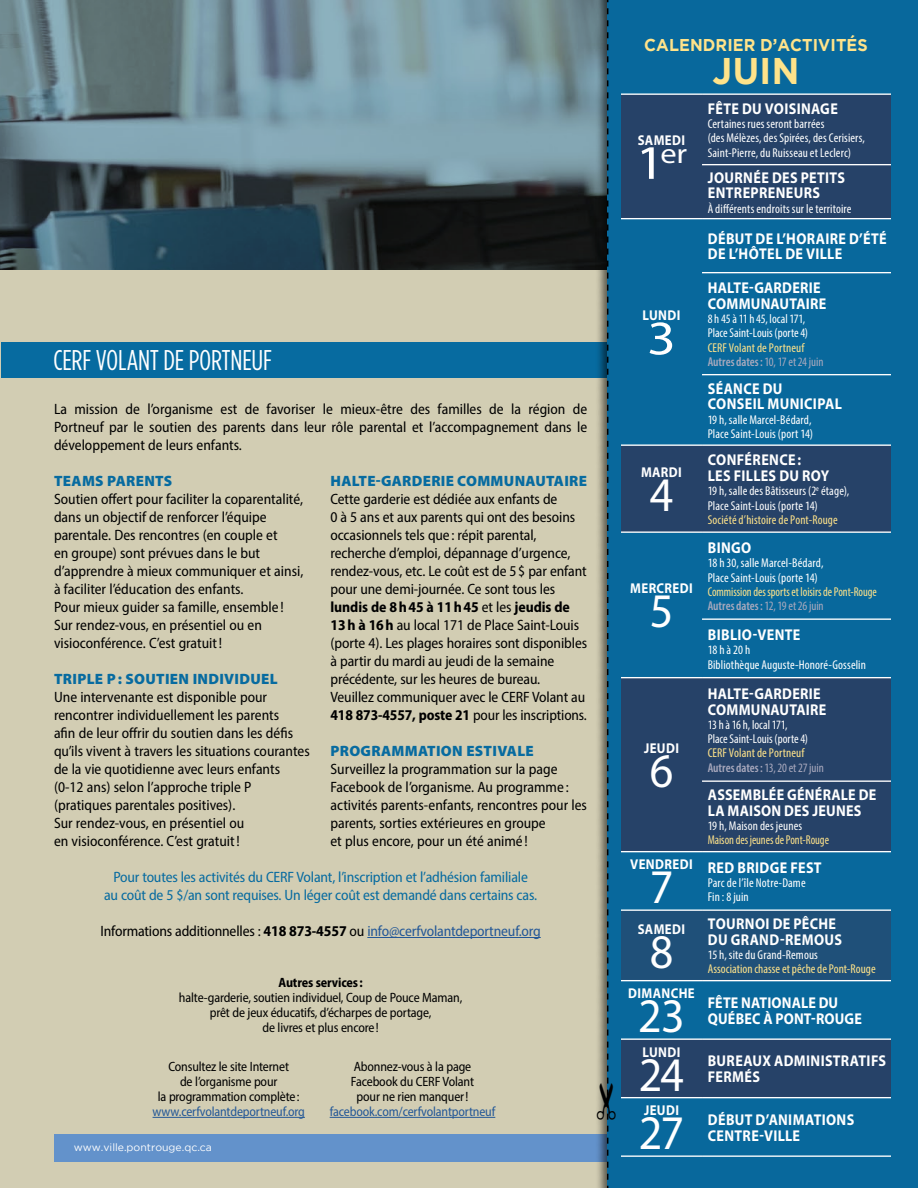
<style>
.page{position:relative;width:918px;height:1188px;background:#d2cdb3}
.page>*{position:absolute;margin:0;border:0;box-sizing:border-box;transform-origin:0 0}
.t1{font:48.45px "Myriad Pro";color:#fff;scale:.95 1}
.t2{font:48.45px "Myriad Pro";color:#fff;scale:1.15 1}
.t3{font:700 37.05px "Gotham";color:#ffe38a;scale:.94 1}
.t4{font:28.5px "Gotham Condensed";letter-spacing:-.005em;color:#fff}
.t5{font:28.2px "Myriad Pro";color:#fff;scale:1.15 1}
.t6{font:700 17.1px "Gotham";letter-spacing:.005em;color:#ffe38a;scale:.94 1}
.t7{font:700 15.6px/15.8px "Myriad Pro";letter-spacing:.02em;color:#fff;scale:.9 1}
.t8{font:semi-condensed 15px/18px "Myriad Pro";color:#000}
.t9{font:semi-condensed 15px/18px "Myriad Pro";letter-spacing:-.01em;color:#076ba0;text-align:center}
.t10{font:900 15px "Myriad Pro";letter-spacing:.02em;color:#076ba0}
.t11{font:700 14.25px "Myriad Pro";letter-spacing:.03em;color:#fff;scale:.9 1}
.t12{font:semi-condensed 13.5px/15px "Myriad Pro";letter-spacing:-.01em;color:#000;text-align:center}
.t13{font:semi-condensed 13.5px "Myriad Pro";letter-spacing:-.01em;color:#245897}
.t14{font:700 semi-condensed 13.5px "Myriad Pro";letter-spacing:-.01em;color:#000}
.t15{font:condensed 12.9px/14.2px "Myriad Pro";letter-spacing:.01em;color:#fff}
.t16{font:condensed 12.9px/14.2px "Myriad Pro";color:#ffe38a}
.t17{font:condensed 12.9px/14.2px "Myriad Pro";color:#ffe38a;scale:.93 1}
.t18{font:10.5px "Gotham";color:#fff}
.s1{font-weight:700}
.s2{color:#245897}
.s3{font-size:48.45px}
.s4{font-weight:600;color:#a9a9bd}
.s5{color:#a9a9bd}
</style>
<div class="page">
<div style="left:54px;top:1134px;width:811px;height:27px;background:#6392cb"></div>
<div style="left:0;top:342px;width:622px;height:36px;background:#076ba0"></div>
<hr style="left:0;top:0;width:1px;height:1188px;background:#d2cdb3">
<svg style="left:0;top:0;width:595px;height:270px;background:#5a727b"></svg>
<div style="left:891px;top:0;width:27px;height:1188px;background:#08689c"></div>
<hr style="left:367px;top:937px;width:174px;height:1px;background:#245897">
<hr style="left:153px;top:1117px;width:152px;height:1px;background:#245897">
<hr style="left:330px;top:1117px;width:165px;height:1px;background:#245897">
<svg style="left:596px;top:0;width:295px;height:1188px;background:#1b5d88"></svg>
<h3 class="t4" style="left:53px;top:345px;width:220px">CERF VOLANT DE PORTNEUF</h3>
<p class="t8" style="left:54px;top:400px;width:535px;text-align:justify">La mission de l’organisme est de favoriser le mieux-être des familles de la région de Portneuf par le soutien des parents dans leur rôle parental et l’accompagnement dans le développement de leurs enfants.</p>
<p class="t10" style="left:54px;top:472px;width:120px">TEAMS PARENTS</p>
<p class="t8" style="left:54px;top:490px;width:251px">Soutien offert pour faciliter la coparentalité, dans un objectif de renforcer l’équipe parentale. Des rencontres (en couple et<br>en groupe) sont prévues dans le but d’apprendre à mieux communiquer et ainsi, à faciliter l’éducation des enfants.<br>Pour mieux guider sa famille, ensemble !<br>Sur rendez-vous, en présentiel ou en visioconférence. C’est gratuit!</p>
<p class="t10" style="left:54px;top:670px;width:225px">TRIPLE P: SOUTIEN INDIVIDUEL</p>
<p class="t8" style="left:54px;top:688px;width:257px">Une intervenante est disponible pour rencontrer individuellement les parents<br>afin de leur offrir du soutien dans les défis qu’ils vivent à travers les situations courantes de la vie quotidienne avec leurs enfants (0-12 ans) selon l’approche triple P (pratiques parentales positives).<br>Sur rendez-vous, en présentiel ou<br>en visioconférence. C’est gratuit!</p>
<p class="t10" style="left:331px;top:472px;width:258px">HALTE-GARDERIE COMMUNAUTAIRE</p>
<p class="t8" style="left:330px;top:490px;width:258px">Cette garderie est dédiée aux enfants de<br>0 à 5 ans et aux parents qui ont des besoins occasionnels tels que: répit parental, recherche d’emploi, dépannage d’urgence, rendez-vous, etc. Le coût est de 5$ par enfant pour une demi-journée. Ce sont tous les <span class="s1">lundis de 8h45 à 11h45</span> et les <span class="s1">jeudis de 13h à 16h</span> au local 171 de Place Saint-Louis (porte 4). Les plages horaires sont disponibles à partir du mardi au jeudi de la semaine précédente, sur les heures de bureau.<br>Veuillez communiquer avec le CERF Volant au <span class="s1">418 873-4557, poste 21</span> pour les inscriptions.</p>
<p class="t10" style="left:331px;top:742px;width:205px">PROGRAMMATION ESTIVALE</p>
<p class="t8" style="left:330px;top:760px;width:258px">Surveillez la programmation sur la page Facebook de l’organisme. Au programme : activités parents-enfants, rencontres pour les parents, sorties extérieures en groupe<br>et plus encore, pour un été animé !</p>
<p class="t9" style="left:104px;top:868px;width:435px">Pour toutes les activités du CERF Volant, l’inscription et l’adhésion familiale<br>au coût de 5 $/an sont requises. Un léger coût est demandé dans certains cas.</p>
<p class="t8" style="left:100px;top:922px;width:442px">Informations additionnelles : <span class="s1">418 873-4557</span> ou <span class="s2">info@cerfvolantdeportneuf.org</span></p>
<p class="t14" style="left:278px;top:974px;width:86px">Autres services :</p>
<p class="t12" style="left:179px;top:990px;width:285px">halte-garderie, soutien individuel, Coup de Pouce Maman, prêt de jeux éducatifs, d’écharpes de portage,<br>de livres et plus encore!</p>
<p class="t12" style="left:158px;top:1059px;width:143px">Consultez le site Internet<br>de l’organisme pour<br>la programmation complète:</p>
<p class="t13" style="left:153px;top:1103px;width:154px">www.cerfvolantdeportneuf.org</p>
<p class="t12" style="left:351px;top:1059px;width:125px">Abonnez-vous à la page<br>Facebook du CERF Volant pour ne rien manquer!</p>
<p class="t13" style="left:330px;top:1103px;width:167px">facebook.com/cerfvolantportneuf</p>
<p class="t18" style="left:74px;top:1142px;width:140px">www.ville.pontrouge.qc.ca</p>
<p class="t6" style="left:644px;top:35px;width:239px">CALENDRIER D’ACTIVITÉS</p>
<h2 class="t3" style="left:712px;top:49px;width:94px">JUIN</h2>
<p class="t11" style="left:638px;top:131px;width:54px">SAMEDI</p>
<h3 class="t5" style="left:636px;top:136px;width:46px"><span class="s3">1</span>er</h3>
<p class="t11" style="left:643px;top:306px;width:44px">LUNDI</p>
<h1 class="t2" style="left:647px;top:308px;width:26px">3</h1>
<p class="t11" style="left:641px;top:463px;width:47px">MARDI</p>
<h1 class="t1" style="left:650px;top:465px;width:26px">4</h1>
<p class="t11" style="left:630px;top:579px;width:71px">MERCREDI</p>
<h1 class="t1" style="left:650px;top:581px;width:26px">5</h1>
<p class="t11" style="left:644px;top:739px;width:40px">JEUDI</p>
<h1 class="t1" style="left:650px;top:741px;width:26px">6</h1>
<p class="t11" style="left:630px;top:855px;width:71px">VENDREDI</p>
<h1 class="t1" style="left:650px;top:857px;width:26px">7</h1>
<p class="t11" style="left:638px;top:920px;width:54px">SAMEDI</p>
<h1 class="t1" style="left:650px;top:922px;width:26px">8</h1>
<p class="t7" style="left:708px;top:100px;width:146px">FÊTE DU VOISINAGE</p>
<p class="t15" style="left:708px;top:117px;width:159px">Certaines rues seront barrées<br>(des Mélèzes, des Spirées, des Cerisiers,<br>Saint-Pierre, du Ruisseau et Leclerc)</p>
<p class="t7" style="left:708px;top:169px;width:154px">JOURNÉE DES PETITS<br>ENTREPRENEURS</p>
<p class="t15" style="left:708px;top:201px;width:145px">À différents endroits sur le territoire</p>
<p class="t7" style="left:708px;top:230px;width:200px">DÉBUT DE L’HORAIRE D’ÉTÉ<br>DE L’HÔTEL DE VILLE</p>
<p class="t7" style="left:708px;top:280px;width:133px">HALTE-GARDERIE<br>COMMUNAUTAIRE</p>
<p class="t15" style="left:708px;top:312px;width:102px">8 h 45 à 11 h 45, local 171,<br>Place Saint-Louis (porte 4)</p>
<p class="t16" style="left:708px;top:340px;width:117px">CERF Volant de Portneuf<br><span class="s4">Autres dates:</span> <span class="s5">10, 17 et 24 juin</span></p>
<p class="t7" style="left:708px;top:380px;width:150px">SÉANCE DU<br>CONSEIL MUNICIPAL</p>
<p class="t15" style="left:708px;top:412px;width:107px">19 h, salle Marcel-Bédard,<br>Place Saint-Louis (port 14)</p>
<p class="t7" style="left:708px;top:452px;width:136px">CONFÉRENCE:<br>LES FILLES DU ROY</p>
<p class="t15" style="left:708px;top:484px;width:143px">19 h, salle des Bâtisseurs (2<sup>e</sup> étage),<br>Place Saint-Louis (porte 14)</p>
<p class="t16" style="left:708px;top:512px;width:131px">Société d’histoire de Pont-Rouge</p>
<p class="t7" style="left:708px;top:539px;width:50px">BINGO</p>
<p class="t15" style="left:708px;top:556px;width:117px">18 h 30, salle Marcel-Bédard,<br>Place Saint-Louis (porte 14)</p>
<p class="t17" style="left:708px;top:584px;width:183px">Commission des sports et loisirs de Pont-Rouge<br><span class="s4">Autres dates:</span> <span class="s5">12, 19 et 26 juin</span></p>
<p class="t7" style="left:708px;top:626px;width:104px">BIBLIO-VENTE</p>
<p class="t15" style="left:708px;top:643px;width:160px">18 h à 20 h<br>Bibliothèque Auguste-Honoré-Gosselin</p>
<p class="t7" style="left:708px;top:685px;width:133px">HALTE-GARDERIE<br>COMMUNAUTAIRE</p>
<p class="t15" style="left:708px;top:717px;width:102px">13 h à 16 h, local 171,<br>Place Saint-Louis (porte 4)</p>
<p class="t16" style="left:708px;top:746px;width:118px">CERF Volant de Portneuf<br><span class="s4">Autres dates:</span> <span class="s5">13, 20 et 27 juin</span></p>
<p class="t7" style="left:708px;top:787px;width:189px">ASSEMBLÉE GÉNÉRALE DE<br>LA MAISON DES JEUNES</p>
<p class="t15" style="left:708px;top:819px;width:96px">19 h, Maison des jeunes</p>
<p class="t17" style="left:708px;top:833px;width:132px">Maison des jeunes de Pont-Rouge</p>
<p class="t7" style="left:708px;top:859px;width:128px">RED BRIDGE FEST</p>
<p class="t15" style="left:708px;top:875px;width:99px">Parc de l’île Notre-Dame<br>Fin : 8 juin</p>
<p class="t7" style="left:708px;top:916px;width:151px">TOURNOI DE PÊCHE<br>DU GRAND-REMOUS</p>
<p class="t15" style="left:708px;top:948px;width:112px">15 h, site du Grand-Remous</p>
<p class="t16" style="left:708px;top:962px;width:169px">Association chasse et pêche de Pont-Rouge</p>
<p class="t11" style="left:628px;top:984px;width:75px">DIMANCHE</p>
<h1 class="t1" style="left:638px;top:986px;width:50px">23</h1>
<p class="t7" style="left:708px;top:994px;width:173px">FÊTE NATIONALE DU<br>QUÉBEC À PONT-ROUGE</p>
<p class="t11" style="left:643px;top:1043px;width:44px">LUNDI</p>
<h1 class="t1" style="left:639px;top:1045px;width:49px">24</h1>
<p class="t7" style="left:708px;top:1053px;width:200px">BUREAUX ADMINISTRATIFS<br>FERMÉS</p>
<p class="t11" style="left:644px;top:1101px;width:40px">JEUDI</p>
<h1 class="t1" style="left:639px;top:1103px;width:49px">27</h1>
<p class="t7" style="left:708px;top:1111px;width:164px">DÉBUT D’ANIMATIONS<br>CENTRE-VILLE</p>
</div>
